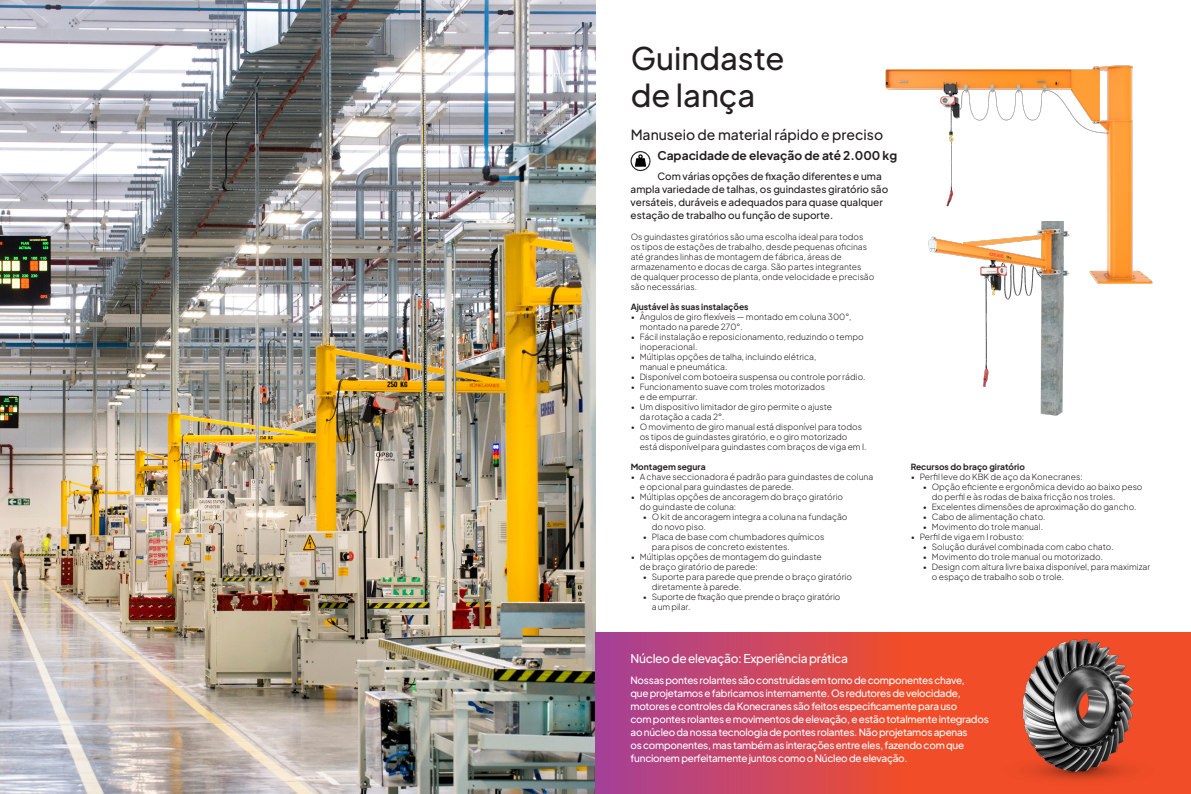
<style>
.page{position:relative;width:1191px;height:794px;background:#fff}
.page>*{position:absolute;margin:0;border:0;box-sizing:border-box;transform-origin:0 0}
.Headline_H2{font:31px/37px "Plus Jakarta Sans";color:#231f20}
.Sub-headline_H4{font:14px "Plus Jakarta Sans";color:#231f20}
.Lead_paragraph{font:12px "Plus Jakarta Sans";letter-spacing:-.025em;color:#fff}
.Lead_paragraph-2{font:12px "Plus Jakarta Sans";color:#231f20}
.Lead_paragraph-3{font:10px/13px "Plus Jakarta Sans";letter-spacing:-.025em;color:#fff}
.Lead_paragraph-4{font:10px/13px "Plus Jakarta Sans";color:#231f20}
.Body_copy{font:8.5px/10px "Plus Jakarta Sans";color:#231f20}
.Subhead_for_body_copy{font:8.5px "Plus Jakarta Sans";color:#231f20}
</style>
<div class="page">
<img style="left:0;top:0;width:595px;height:794px">
<svg style="left:630px;top:151px;width:20px;height:20px"></svg>
<img style="left:983px;top:297px;width:81px;height:119px">
<img style="left:885px;top:65px;width:268px;height:232px">
<svg style="left:595px;top:632px;width:596px;height:162px;background:#d54852"></svg>
<img style="left:998px;top:632px;width:157px;height:162px">
<p class="Headline_H2" style="left:630px;top:37px;width:155px">Guindaste de lança</p>
<p class="Sub-headline_H4" style="left:630px;top:123px;width:254px">Manuseio de material rápido e preciso</p>
<p class="Lead_paragraph-2" style="left:657px;top:146px;width:241px">Capacidade de elevação de até 2.000 kg</p>
<p class="Lead_paragraph-4" style="left:630px;top:169px;width:259px;text-indent:27px">Com várias opções de fixação diferentes e uma ampla variedade de talhas, os guindastes giratório são versáteis, duráveis e adequados para quase qualquer estação de trabalho ou função de suporte.</p>
<p class="Body_copy" style="left:630px;top:231px;width:245px">Os guindastes giratórios são uma escolha ideal para todos os tipos de estações de trabalho, desde pequenas oficinas até grandes linhas de montagem de fábrica, áreas de armazenamento e docas de carga. São partes integrantes de qualquer processo de planta, onde velocidade e precisão são necessárias.</p>
<p class="Subhead_for_body_copy" style="left:630px;top:300px;width:119px">Ajustável às suas instalações</p>
<p class="Body_copy" style="left:639px;top:311px;width:213px;text-indent:-9px">• Ângulos de giro flexíveis — montado em coluna 300°, montado na parede 270°.</p>
<p class="Body_copy" style="left:639px;top:331px;width:225px;text-indent:-9px">• Fácil instalação e reposicionamento, reduzindo o tempo inoperacional.</p>
<p class="Body_copy" style="left:639px;top:351px;width:178px;text-indent:-9px">• Múltiplas opções de talha, incluindo elétrica, manual e pneumática.</p>
<p class="Body_copy" style="left:630px;top:371px;width:236px">• Disponível com botoeira suspensa ou controle por rádio.</p>
<p class="Body_copy" style="left:639px;top:381px;width:187px;text-indent:-9px">• Funcionamento suave com troles motorizados e de empurrar.</p>
<p class="Body_copy" style="left:639px;top:401px;width:194px;text-indent:-9px">• Um dispositivo limitador de giro permite o ajuste da rotação a cada 2°.</p>
<p class="Body_copy" style="left:639px;top:421px;width:228px;text-indent:-9px">• O movimento de giro manual está disponível para todos os tipos de guindastes giratório, e o giro motorizado está disponível para guindastes com braços de viga em I.</p>
<p class="Subhead_for_body_copy" style="left:630px;top:460px;width:76px">Montagem segura</p>
<p class="Body_copy" style="left:639px;top:471px;width:235px;text-indent:-9px">• A chave seccionadora é padrão para guindastes de coluna e opcional para guindastes de parede.</p>
<p class="Body_copy" style="left:639px;top:491px;width:205px;text-indent:-9px">• Múltiplas opções de ancoragem do braço giratório do guindaste de coluna:</p>
<p class="Body_copy" style="left:651px;top:511px;width:197px;text-indent:-9px">• O kit de ancoragem integra a coluna na fundação do novo piso.</p>
<p class="Body_copy" style="left:651px;top:531px;width:174px;text-indent:-9px">• Placa de base com chumbadores químicos para pisos de concreto existentes.</p>
<p class="Body_copy" style="left:639px;top:551px;width:184px;text-indent:-9px">• Múltiplas opções de montagem do guindaste de braço giratório de parede:</p>
<p class="Body_copy" style="left:651px;top:571px;width:202px;text-indent:-9px">• Suporte para parede que prende o braço giratório diretamente à parede.</p>
<p class="Body_copy" style="left:651px;top:591px;width:190px;text-indent:-9px">• Suporte de fixação que prende o braço giratório a um pilar.</p>
<p class="Subhead_for_body_copy" style="left:910px;top:460px;width:116px">Recursos do braço giratório</p>
<p class="Body_copy" style="left:910px;top:471px;width:173px">• Perfil leve do KBK de aço da Konecranes:</p>
<p class="Body_copy" style="left:931px;top:481px;width:212px;text-indent:-9px">• Opção eficiente e ergonômica devido ao baixo peso do perfil e às rodas de baixa fricção nos troles.</p>
<p class="Body_copy" style="left:922px;top:501px;width:215px">• Excelentes dimensões de aproximação do gancho.</p>
<p class="Body_copy" style="left:922px;top:511px;width:124px">• Cabo de alimentação chato.</p>
<p class="Body_copy" style="left:922px;top:521px;width:122px">• Movimento do trole manual.</p>
<p class="Body_copy" style="left:910px;top:531px;width:115px">• Perfil de viga em I robusto:</p>
<p class="Body_copy" style="left:922px;top:541px;width:192px">• Solução durável combinada com cabo chato.</p>
<p class="Body_copy" style="left:922px;top:551px;width:182px">• Movimento do trole manual ou motorizado.</p>
<p class="Body_copy" style="left:931px;top:561px;width:220px;text-indent:-9px">• Design com altura livre baixa disponível, para maximizar o espaço de trabalho sob o trole.</p>
<p class="Lead_paragraph" style="left:630px;top:648px;width:219px">Núcleo de elevação: Experiência prática</p>
<p class="Lead_paragraph-3" style="left:630px;top:672px;width:360px">Nossas pontes rolantes são construídas em torno de componentes chave,<br>que projetamos e fabricamos internamente. Os redutores de velocidade, motores e controles da Konecranes são feitos especificamente para uso<br>com pontes rolantes e movimentos de elevação, e estão totalmente integrados ao núcleo da nossa tecnologia de pontes rolantes. Não projetamos apenas<br>os componentes, mas também as interações entre eles, fazendo com que funcionem perfeitamente juntos como o Núcleo de elevação.</p>
</div>
